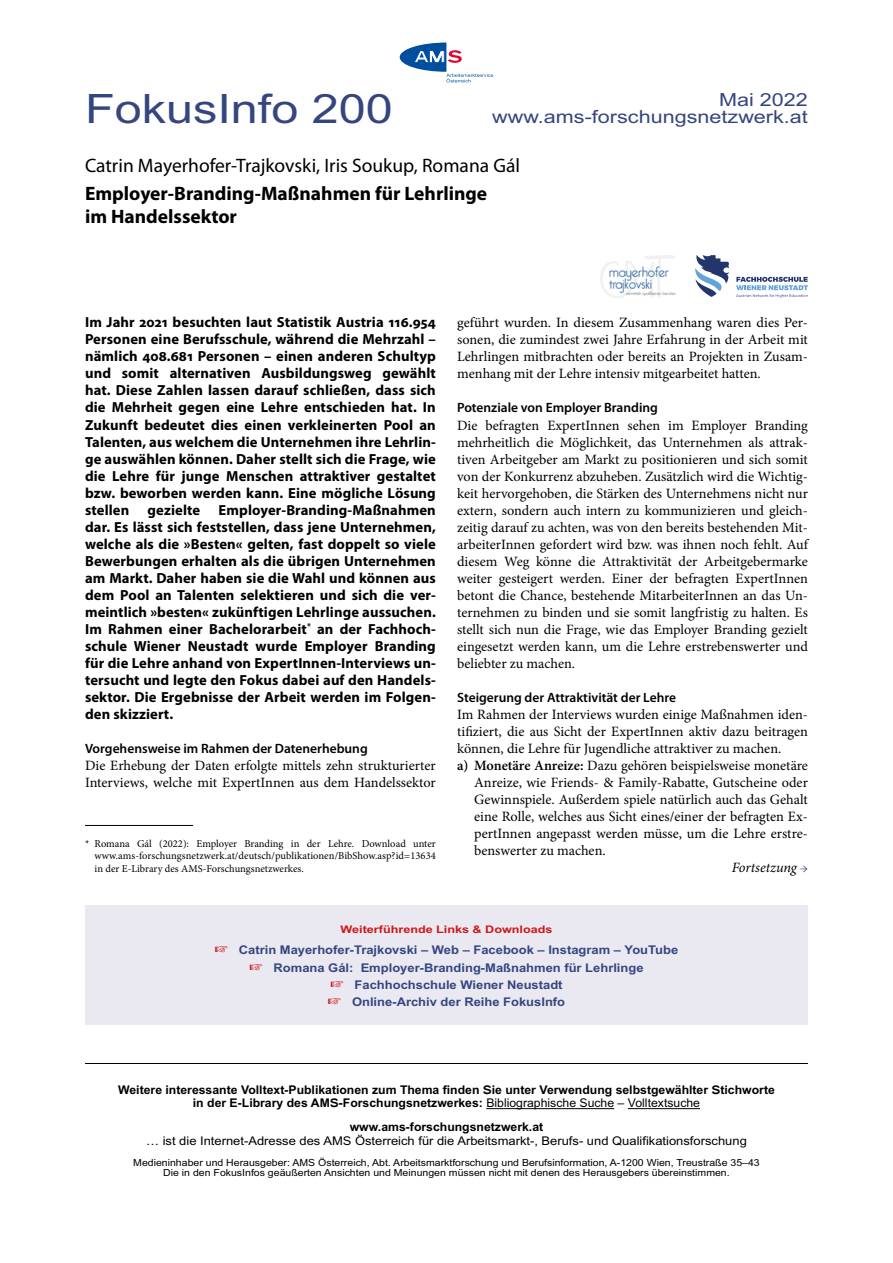
<style>
.page{position:relative;width:893px;height:1263px;background:#fff}
.page>*{position:absolute;margin:0;border:0;box-sizing:border-box;transform-origin:0 0}
.FI_1_Head_Nummer{font:40.5px "AMS";color:#35467f}
.FI_2_Titel{font:700 19.5px/23.4px "Myriad Pro";color:#000}
.FI_2_AutorIn{font:19.5px "Myriad Pro";color:#000}
.FI_1_Head_rechts_Mon{font:18px/17px "AMS";color:#35467f;text-align:right}
.FI_3_Vorspann{font:700 14.7px/17px "Myriad Pro";letter-spacing:.005em;color:#000;text-align:justify}
.FI_4_Text{font:14.25px/17px "Minion Pro";color:#000;text-align:justify}
.FI_4_Text_Punkte{font:14.25px/17px "Minion Pro";color:#000;text-align:justify}
.FI_4_Text-2{font:italic 14.25px "Minion Pro";letter-spacing:-.005em;color:#000}
.FI_4_ZwiTi{font:600 13.5px "Myriad Pro";color:#000}
.FI_Info_unten_fett{font:700 12px/13.5px "AMS";color:#000;text-align:center;scale:.85 1}
.FI_Links{font:700 12px "AMS";color:#35467f;scale:.9 1}
.FI_Info_unten{font:12px "AMS";color:#000;scale:.9 1}
.FI_Fußnote{font:10.5px/12.6px "Minion Pro";color:#000;text-align:justify}
.FI_Links_Titel{font:700 10.5px "AMS";color:#cd1719}
.FI_Impressum{font:9.75px/10.5px "AMS";color:#000;text-align:center;scale:.9 1}
.s1{font-weight:600}
.s2{font-size:12px;color:#35467f}
.s3{color:#cd1719}
.s4{font-weight:400}
</style>
<div class="page">
<hr style="left:85px;top:825px;width:108px;height:1px;background:#000">
<hr style="left:486px;top:1108px;width:128px;height:1px;background:#000">
<hr style="left:628px;top:1108px;width:72px;height:1px;background:#000">
<hr style="left:85px;top:1063px;width:723px;height:1px;background:#000">
<svg style="left:400px;top:43px;width:93px;height:39px"></svg>
<hr style="left:414px;top:62px;width:30px;height:1px;background:#004f9f">
<hr style="left:415px;top:50px;width:30px;height:1px;background:#004f9f">
<svg style="left:695px;top:255px;width:34px;height:42px"></svg>
<svg style="left:736px;top:277px;width:72px;height:21px"></svg>
<img style="left:600px;top:255px;width:75px;height:43px">
<div style="left:85px;top:906px;width:723px;height:119px;background:#eae9f2"></div>
<p class="FI_1_Head_Nummer" style="left:85px;top:87px;width:309px">FokusInfo 200</p>
<p class="FI_1_Head_rechts_Mon" style="left:492px;top:92px;width:317px">Mai 2022 www.ams-forschungsnetzwerk.at</p>
<p class="FI_2_AutorIn" style="left:85px;top:153px;width:437px">Catrin Mayerhofer-Trajkovski, Iris Soukup, Romana Gál</p>
<p class="FI_2_Titel" style="left:85px;top:181px;width:404px">Employer-Branding-Maßnahmen für Lehrlinge im Handelssektor</p>
<p class="FI_3_Vorspann" style="left:85px;top:313px;width:352px">Im Jahr 2021 besuchten laut Statistik Austria 116.954<br>Personen eine Berufsschule, während die Mehrzahl – nämlich 408.681 Personen – einen anderen Schultyp und somit alternativen Ausbildungsweg gewählt hat. Diese Zahlen lassen darauf schließen, dass sich die Mehrheit gegen eine Lehre entschieden hat. In Zukunft bedeutet dies einen verkleinerten Pool an Talenten, aus welchem die Unternehmen ihre Lehrlin&shy;ge auswählen können. Daher stellt sich die Frage, wie die Lehre für junge Menschen attraktiver gestaltet bzw. beworben werden kann. Eine mögliche Lösung stellen</p>
<p class="FI_3_Vorspann" style="left:85px;top:501px;width:352px;text-indent:134px">Employer-Branding-Maßnahmen dar. Es lässt sich feststellen, dass jene Unternehmen, welche als die »Besten« gelten, fast doppelt so viele Bewerbungen erhalten als die übrigen Unternehmen am Markt. Daher haben sie die Wahl und können aus dem Pool an Talenten selektieren und sich die ver&shy;meintlich »besten« zukünftigen Lehrlinge aussuchen.<br>Im Rahmen einer Bachelorarbeit<sup>*</sup> an der Fachhoch&shy;schule Wiener Neustadt wurde Employer Branding für die Lehre anhand von ExpertInnen-Interviews un&shy;tersucht und legte den Fokus dabei auf den Handels&shy;sektor. Die Ergebnisse der Arbeit werden im Folgen&shy;den skizziert.</p>
<p class="FI_4_ZwiTi" style="left:85px;top:739px;width:284px">Vorgehensweise im Rahmen der Datenerhebung</p>
<p class="FI_4_Text" style="left:85px;top:757px;width:352px">Die Erhebung der Daten erfolgte mittels zehn strukturierter<br>Interviews, welche mit ExpertInnen aus dem Handelssektor</p>
<p class="FI_3_Vorspann" style="left:148px;top:501px;width:54px">gezielte</p>
<p class="FI_Fußnote" style="left:95px;top:837px;width:343px;text-indent:-9px">* Romana Gál (2022): Employer Branding in der Lehre. Download unter www.ams-forschungsnetzwerk.at/deutsch/publikationen/BibShow.asp?id=13634 in der E-Library des AMS-Forschungsnetzwerkes.</p>
<p class="FI_4_Text" style="left:457px;top:314px;width:352px">geführt wurden. In diesem Zusammenhang waren dies Per&shy;sonen, die zumindest zwei Jahre Erfahrung in der Arbeit mit Lehrlingen mitbrachten oder bereits an Projekten in Zusam&shy;menhang mit der Lehre intensiv mitgearbeitet hatten.</p>
<p class="FI_4_ZwiTi" style="left:457px;top:399px;width:202px">Potenziale von Employer Branding</p>
<p class="FI_4_Text" style="left:457px;top:416px;width:352px">Die befragten ExpertInnen sehen im Employer Branding mehrheitlich die Möglichkeit, das Unternehmen als attrak&shy;tiven Arbeitgeber am Markt zu positionieren und sich somit von der Konkurrenz abzuheben. Zusätzlich wird die Wichtig&shy;keit hervorgehoben, die Stärken des Unternehmens nicht nur extern, sondern auch intern zu kommunizieren und gleich&shy;zeitig darauf zu achten, was von den bereits bestehenden Mit&shy;arbeiterInnen gefordert wird bzw. was ihnen noch fehlt. Auf diesem Weg könne die Attraktivität der Arbeitgebermarke weiter gesteigert werden. Einer der befragten ExpertInnen betont die Chance, bestehende MitarbeiterInnen an das Un&shy;ternehmen zu binden und sie somit langfristig zu halten. Es stellt sich nun die Frage, wie das Employer Branding gezielt eingesetzt werden kann, um die Lehre erstrebenswerter und beliebter zu machen.</p>
<p class="FI_4_ZwiTi" style="left:457px;top:688px;width:220px">Steigerung der Attraktivität der Lehre</p>
<p class="FI_4_Text" style="left:457px;top:706px;width:352px">Im Rahmen der Interviews wurden einige Maßnahmen iden&shy;tifiziert, die aus Sicht der ExpertInnen aktiv dazu beitragen können, die Lehre für Jugendliche attraktiver zu machen.</p>
<p class="FI_4_Text_Punkte" style="left:474px;top:757px;width:335px;text-indent:-17px"><span class="s1">a) Monetäre Anreize:</span> Dazu gehören beispielsweise monetäre Anreize, wie Friends- &amp; Family-Rabatte, Gutscheine oder Gewinnspiele. Außerdem spiele natürlich auch das Gehalt eine Rolle, welches aus Sicht eines/einer der befragten Ex&shy;pertInnen angepasst werden müsse, um die Lehre erstre&shy;benswerter zu machen.</p>
<p class="FI_4_Text-2" style="left:732px;top:857px;width:78px">Fortsetzung <span class="s2">→</span></p>
<p class="FI_Links_Titel" style="left:341px;top:924px;width:213px">Weiterführende Links &amp; Downloads</p>
<p class="FI_Links" style="left:215px;top:944px;width:517px"><span class="s3">☞</span> Catrin Mayerhofer-Trajkovski – Web – Facebook – Instagram – YouTube</p>
<p class="FI_Links" style="left:249px;top:961px;width:439px"><span class="s3">☞</span> Romana Gál: Employer-Branding-Maßnahmen für Lehrlinge</p>
<p class="FI_Links" style="left:330px;top:978px;width:259px"><span class="s3">☞</span> Fachhochschule Wiener Neustadt</p>
<p class="FI_Links" style="left:328px;top:995px;width:265px"><span class="s3">☞</span> Online-Archiv der Reihe FokusInfo</p>
<p class="FI_Info_unten_fett" style="left:118px;top:1083px;width:774px">Weitere interessante Volltext-Publikationen zum Thema finden Sie unter Verwendung selbstgewählter Stichworte in der E-Library des AMS-Forschungsnetzwerkes: <span class="s4">Bibliographische Suche – Volltextsuche</span></p>
<p class="FI_Info_unten_fett" style="left:350px;top:1120px;width:229px">www.ams-forschungsnetzwerk.at</p>
<p class="FI_Info_unten" style="left:146px;top:1134px;width:669px">… ist die Internet-Adresse des AMS Österreich für die Arbeitsmarkt-, Berufs- und Qualifikationsforschung</p>
<p class="FI_Impressum" style="left:133px;top:1157px;width:698px">Medieninhaber und Herausgeber: AMS Österreich, Abt. Arbeitsmarktforschung und Berufsinformation, A-1200 Wien, Treustraße 35–43<br>Die in den FokusInfos geäußerten Ansichten und Meinungen müssen nicht mit denen des Herausgebers übereinstimmen.</p>
</div>
